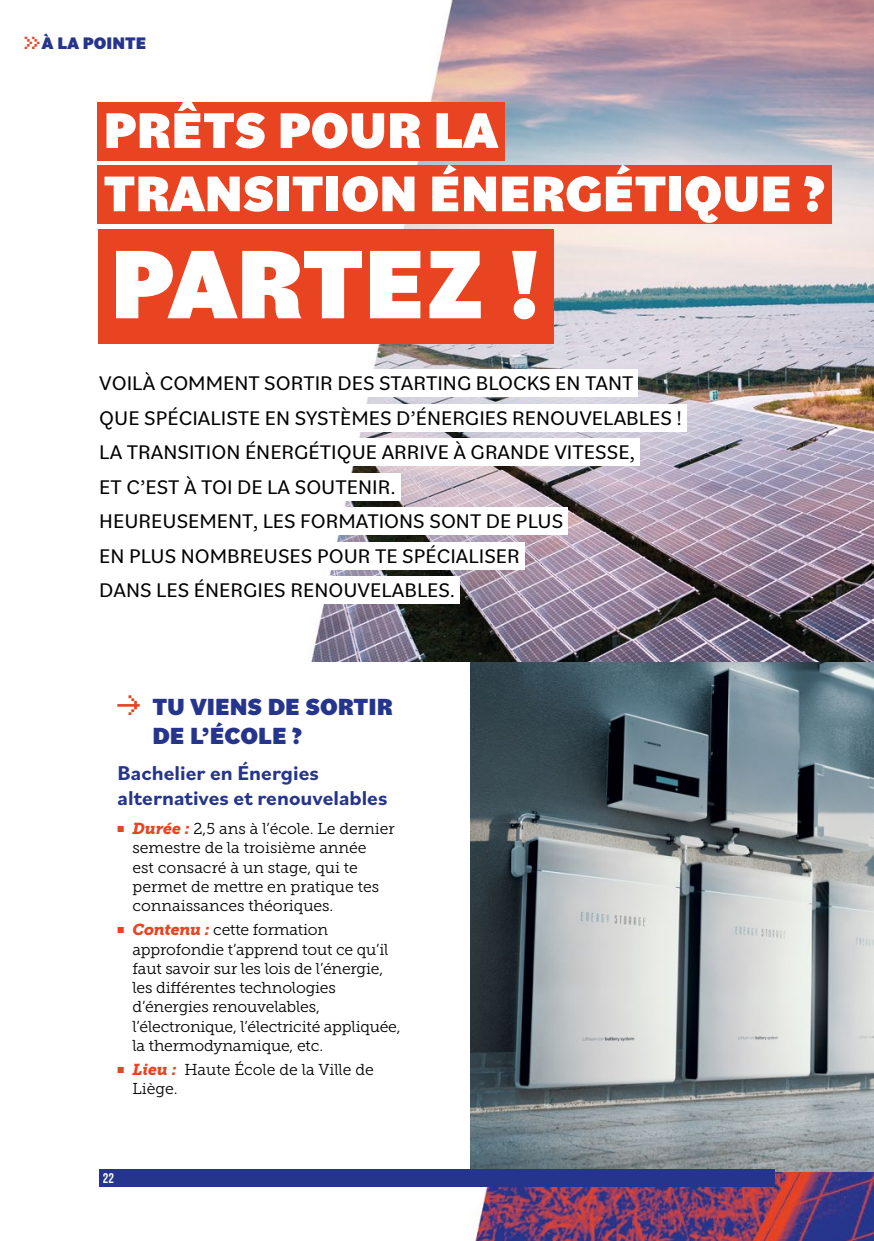
<style>
.page{position:relative;width:874px;height:1241px;background:#fff}
.page>*{position:absolute;margin:0;border:0;box-sizing:border-box;transform-origin:0 0}
.t1{font:900 102.02px "Bilo";color:#fff}
.t2{font:900 52.5px/63.4px "Bilo";color:#fff}
.t3{font:900 24.5px/29.4px "Bilo";color:#26358c}
.t4{font:700 21px/25.2px "Bilo";color:#26358c}
.t5{font:20.65px/34.5px "Bilo";color:#000}
.t6{font:900 17.5px "Bilo";color:#26358c}
.t7{font:15.75px/19.2px "Museo Slab 300";letter-spacing:-.01em;color:#000}
.t8{font:700 14px "Bebas Neue";color:#fff}
.s1{font-family:"Icon Bit One";font-weight:400;font-size:24.5px;color:#e84422}
.s2{font-family:"Icon Bit One";font-weight:400;font-size:28px;color:#e84422}
.s3{color:#e84422}
.s4{font-family:"Museo Slab 900";font-style:italic;color:#e84422}
</style>
<div class="page">
<img style="left:99px;top:0;width:774px;height:1240px">
<div style="left:95px;top:369px;width:542px;height:27px;background:#fff"></div>
<div style="left:95px;top:404px;width:591px;height:27px;background:#fff"></div>
<div style="left:95px;top:438px;width:544px;height:27px;background:#fff"></div>
<div style="left:95px;top:473px;width:305px;height:27px;background:#fff"></div>
<div style="left:95px;top:507px;width:472px;height:27px;background:#fff"></div>
<div style="left:95px;top:542px;width:429px;height:27px;background:#fff"></div>
<div style="left:95px;top:576px;width:364px;height:27px;background:#fff"></div>
<div style="left:99px;top:662px;width:371px;height:510px;background:#fff"></div>
<img style="left:470px;top:662px;width:403px;height:509px">
<div style="left:99px;top:1168px;width:675px;height:18px;background:#26358c"></div>
<div style="left:97px;top:102px;width:407px;height:59px;background:#e84422"></div>
<div style="left:97px;top:165px;width:733px;height:59px;background:#e84422"></div>
<div style="left:98px;top:229px;width:455px;height:115px;background:#e84422"></div>
<p class="t6" style="left:25px;top:31px;width:123px"><span class="s1">G</span>À LA POINTE</p>
<h2 class="t2" style="left:103px;top:97px;width:722px">PRÊTS POUR LA<br>TRANSITION ÉNERGÉTIQUE ?</h2>
<h1 class="t1" style="left:110px;top:214px;width:432px">PARTEZ !</h1>
<p class="t5" style="left:99px;top:365px;width:584px">VOILÀ COMMENT SORTIR DES STARTING BLOCKS EN TANT<br>QUE SPÉCIALISTE EN SYSTÈMES D’ÉNERGIES RENOUVELABLES !<br>LA TRANSITION ÉNERGÉTIQUE ARRIVE À GRANDE VITESSE,<br>ET C’EST À TOI DE LA SOUTENIR.<br>HEUREUSEMENT, LES FORMATIONS SONT DE PLUS<br>EN PLUS NOMBREUSES POUR TE SPÉCIALISER<br>DANS LES ÉNERGIES RENOUVELABLES.</p>
<h3 class="t3" style="left:152px;top:691px;width:242px;text-indent:-35px"><span class="s2">C</span> TU VIENS DE SORTIR<br>DE L’ÉCOLE ?</h3>
<h3 class="t4" style="left:118px;top:759px;width:271px">Bachelier en Énergies alternatives et renouvelables</h3>
<p class="t7" style="left:132px;top:819px;width:263px;text-indent:-15px"><span class="s3">■</span> <span class="s4">Durée :</span> 2,5 ans à l’école. Le dernier semestre de la troisième année<br>est consacré à un stage, qui te permet de mettre en pratique tes connaissances théoriques.</p>
<p class="t7" style="left:132px;top:920px;width:269px;text-indent:-15px"><span class="s3">■</span> <span class="s4">Contenu :</span> cette formation approfondie t’apprend tout ce qu’il faut savoir sur les lois de l’énergie, les différentes technologies d’énergies renouvelables, l’électronique, l’électricité appliquée, la thermodynamique, etc.</p>
<p class="t7" style="left:132px;top:1059px;width:243px;text-indent:-15px"><span class="s3">■</span> <span class="s4">Lieu :</span> Haute École de la Ville de<br>Liège.</p>
<p class="t8" style="left:103px;top:1170px;width:13px">22</p>
</div>
